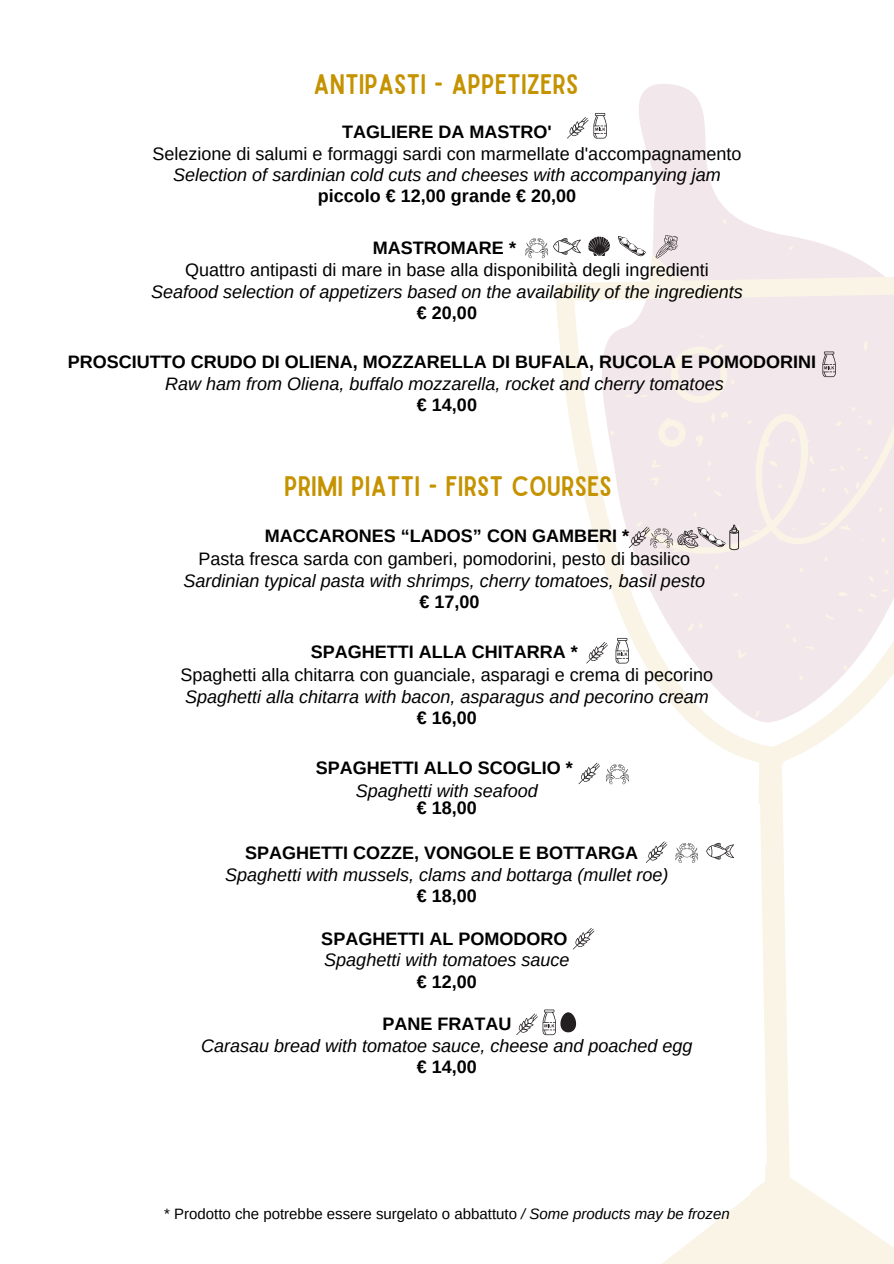
<style>
.page{position:relative;width:894px;height:1264px;background:#fff}
.page>*{position:absolute;margin:0;border:0;box-sizing:border-box;transform-origin:0 0}
.t1{font:27px "Sailors";color:#c59300}
.t2{font:italic 18px/21.6px "Arimo";color:#000;text-align:center}
.t3{font:18px/21.6px "Arimo";color:#000;text-align:center}
.t4{font:700 18px/21.3px "Arimo";color:#000;text-align:center}
.t5{font:15px "Arimo";color:#000}
.s1{font-weight:700}
.s2{font-style:italic}
.s3{font-weight:700;font-style:normal}
.s4{font-style:normal}
.s5{font-weight:400;font-style:italic}
</style>
<div class="page">
<svg style="left:567px;top:84px;width:187px;height:143px"></svg>
<svg style="left:530px;top:227px;width:363px;height:558px"></svg>
<svg style="left:708px;top:745px;width:133px;height:414px"></svg>
<svg style="left:754px;top:709px;width:5px;height:9px"></svg>
<svg style="left:713px;top:731px;width:8px;height:10px"></svg>
<svg style="left:753px;top:758px;width:30px;height:48px"></svg>
<svg style="left:854px;top:690px;width:6px;height:9px"></svg>
<svg style="left:867px;top:689px;width:6px;height:7px"></svg>
<svg style="left:767px;top:828px;width:10px;height:24px"></svg>
<svg style="left:716px;top:214px;width:11px;height:16px"></svg>
<svg style="left:621px;top:294px;width:19px;height:9px"></svg>
<svg style="left:787px;top:244px;width:6px;height:8px"></svg>
<svg style="left:663px;top:1159px;width:230px;height:104px"></svg>
<svg style="left:525px;top:238px;width:22px;height:20px"></svg>
<svg style="left:553px;top:238px;width:28px;height:17px"></svg>
<svg style="left:567px;top:113px;width:39px;height:25px"></svg>
<svg style="left:588px;top:233px;width:96px;height:52px"></svg>
<svg style="left:578px;top:762px;width:21px;height:22px"></svg>
<svg style="left:605px;top:764px;width:23px;height:20px"></svg>
<svg style="left:577px;top:332px;width:316px;height:350px"></svg>
<svg style="left:646px;top:841px;width:21px;height:21px"></svg>
<svg style="left:573px;top:928px;width:21px;height:21px"></svg>
<svg style="left:675px;top:843px;width:22px;height:20px"></svg>
<svg style="left:706px;top:842px;width:28px;height:17px"></svg>
<svg style="left:516px;top:1009px;width:61px;height:26px"></svg>
<p class="t1" style="left:313px;top:74px;width:266px">ANTIPASTI - APPETIZERS</p>
<p class="t3" style="left:152px;top:120px;width:590px"><span class="s1">TAGLIERE DA MASTRO'<br></span>Selezione di salumi e formaggi sardi con marmellate d'accompagnamento <span class="s2">Selection of sardinian cold cuts and cheeses with accompanying jam </span><span class="s1">piccolo € 12,00 grande € 20,00</span></p>
<h2 class="t2" style="left:151px;top:237px;width:593px"><span class="s3">MASTROMARE *<br></span><span class="s4">Quattro antipasti di mare in base alla disponibilità degli ingredienti </span>Seafood selection of appetizers based on the availability of the ingredients <span class="s3">€ 20,00</span></h2>
<h2 class="t4" style="left:68px;top:351px;width:749px">PROSCIUTTO CRUDO DI OLIENA, MOZZARELLA DI BUFALA, RUCOLA E POMODORINI<br><span class="s5">Raw ham from Oliena, buffalo mozzarella, rocket and cherry tomatoes<br></span>€ 14,00</h2>
<h2 class="t1" style="left:284px;top:476px;width:329px">PRIMI PIATTI - FIRST COURSES</h2>
<p class="t3" style="left:198px;top:523px;width:493px;line-height:23.7px"><span class="s1">MACCARONES “LADOS” CON GAMBERI *<br></span>Pasta fresca sarda con gamberi, pomodorini, pesto di basilico</p>
<p class="t2" style="left:183px;top:569px;width:523px">Sardinian typical pasta with shrimps, cherry tomatoes, basil pesto</p>
<p class="t4" style="left:419px;top:591px;width:62px">€ 17,00</p>
<p class="t3" style="left:180px;top:639px;width:534px;line-height:23.7px"><span class="s1">SPAGHETTI ALLA CHITARRA *<br></span>Spaghetti alla chitarra con guanciale, asparagi e crema di pecorino</p>
<p class="t2" style="left:185px;top:685px;width:525px">Spaghetti alla chitarra with bacon, asparagus and pecorino cream</p>
<p class="t4" style="left:417px;top:707px;width:62px">€ 16,00</p>
<p class="t4" style="left:316px;top:755px;width:258px;line-height:23.7px">SPAGHETTI ALLO SCOGLIO *<br><span class="s5">Spaghetti with seafood</span></p>
<p class="t4" style="left:417px;top:797px;width:62px">€ 18,00</p>
<p class="t4" style="left:245px;top:842px;width:394px">SPAGHETTI COZZE, VONGOLE E BOTTARGA</p>
<p class="t2" style="left:225px;top:863px;width:445px">Spaghetti with mussels, clams and bottarga (mullet roe) <span class="s3">€ 18,00</span></p>
<p class="t4" style="left:321px;top:927px;width:247px">SPAGHETTI AL POMODORO</p>
<p class="t2" style="left:324px;top:949px;width:247px">Spaghetti with tomatoes sauce <span class="s3">€ 12,00</span></p>
<p class="t2" style="left:201px;top:1013px;width:493px"><span class="s3">PANE FRATAU<br></span>Carasau bread with tomatoe sauce, cheese and poached egg</p>
<p class="t4" style="left:417px;top:1056px;width:62px">€ 14,00</p>
<h1 class="t5" style="left:164px;top:1205px;width:567px">* Prodotto che potrebbe essere surgelato o abbattuto <span class="s2">/ Some products may be frozen</span></h1>
</div>
